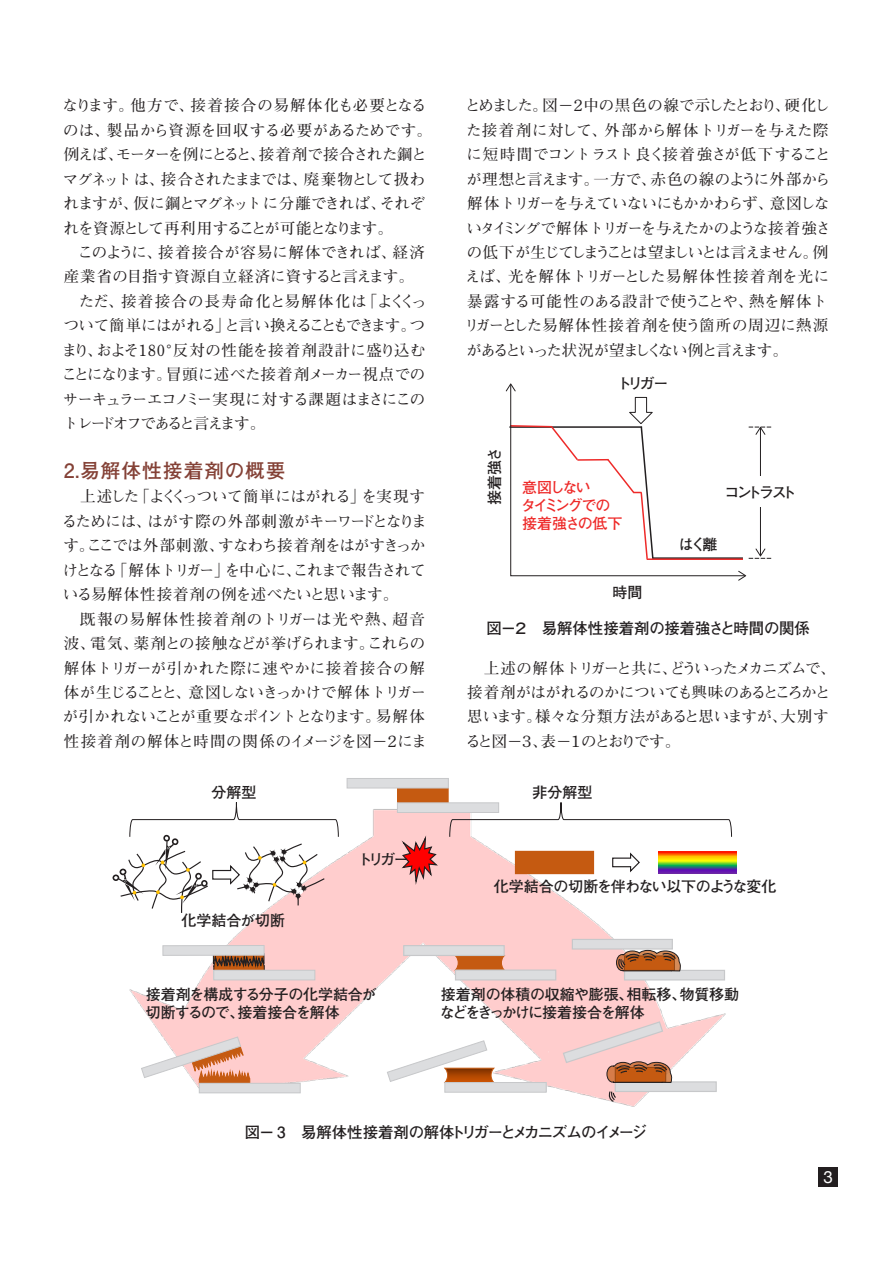
<style>
.page{position:relative;width:893px;height:1263px;background:#fff}
.page>*{position:absolute;margin:0;border:0;box-sizing:border-box;transform-origin:0 0}
.章-行中{font:700 19.65px "Futo Go B101 Pro";letter-spacing:.055em;color:#844136}
.t1{font:16.95px "Helvetica Neue";color:#fff}
.本文{font:700 15.45px/24.5px "Futo Min A101 Pro";letter-spacing:-.04em;color:#231f20}
.本文-2{font:700 15.45px/24.5px "Futo Min A101 Pro";letter-spacing:.01em;color:#231f20}
.本文-3{font:700 15.45px/24.5px "Futo Min A101 Pro";letter-spacing:-.07em;color:#231f20}
.本文-4{font:700 15.45px/24.5px "Futo Min A101 Pro";letter-spacing:.025em;color:#231f20}
.キャプション{font:700 15.45px "Futo Go B101 Pro";letter-spacing:-.09em;color:#231f20}
.キャプション-2{font:700 15.45px "Futo Go B101 Pro";color:#231f20}
.t2{font:700 15px/18px "Futo Go B101 Pr 6 N";letter-spacing:-.02em;color:#231f20}
.t3{font:700 15px/18px "Futo Go B101 Pr 6 N";letter-spacing:-.12em;color:#ee2a29}
.t4{font:700 15px "Futo Go B101 Pr 6 N";color:#231f20}
</style>
<div class="page">
<div style="left:818px;top:1167px;width:20px;height:19px;background:#231f20"></div>
<hr style="left:760px;top:428px;width:1px;height:127px;background:#231f20">
<svg style="left:749px;top:427px;width:23px;height:8px"></svg>
<svg style="left:749px;top:548px;width:23px;height:11px"></svg>
<div style="left:716px;top:477px;width:90px;height:30px;background:#fff"></div>
<svg style="left:510px;top:391px;width:233px;height:186px"></svg>
<svg style="left:506px;top:383px;width:10px;height:8px"></svg>
<svg style="left:738px;top:571px;width:8px;height:10px"></svg>
<img style="left:112px;top:781px;width:625px;height:326px">
<div style="left:398px;top:788px;width:50px;height:14px;background:#c55a11"></div>
<div style="left:397px;top:788px;width:51px;height:15px;border:1px solid #c55a11"></div>
<div style="left:347px;top:778px;width:101px;height:10px;background:#dcdddf"></div>
<div style="left:347px;top:778px;width:101px;height:10px;border:1px solid #c7c8ca"></div>
<div style="left:397px;top:803px;width:102px;height:9px;background:#dcdddf"></div>
<div style="left:397px;top:803px;width:102px;height:10px;border:1px solid #c7c8ca"></div>
<div style="left:163px;top:945px;width:101px;height:10px;background:#dcdddf"></div>
<div style="left:163px;top:945px;width:101px;height:10px;border:1px solid #c7c8ca"></div>
<svg style="left:213px;top:953px;width:52px;height:18px"></svg>
<div style="left:214px;top:970px;width:101px;height:10px;background:#dcdddf"></div>
<div style="left:214px;top:970px;width:101px;height:10px;border:1px solid #c7c8ca"></div>
<svg style="left:399px;top:833px;width:41px;height:55px;background:#e58d8d"></svg>
<svg style="left:453px;top:954px;width:54px;height:17px"></svg>
<div style="left:455px;top:970px;width:101px;height:10px;background:#dcdddf"></div>
<div style="left:455px;top:969px;width:101px;height:11px;border:1px solid #c7c8ca"></div>
<div style="left:404px;top:946px;width:100px;height:9px;background:#dcdddf"></div>
<div style="left:403px;top:945px;width:102px;height:11px;border:1px solid #c7c8ca"></div>
<div style="left:572px;top:939px;width:100px;height:10px;background:#dcdddf"></div>
<div style="left:572px;top:939px;width:101px;height:10px;border:1px solid #c7c8ca"></div>
<div style="left:624px;top:970px;width:100px;height:10px;background:#dcdddf"></div>
<div style="left:624px;top:970px;width:101px;height:10px;border:1px solid #c7c8ca"></div>
<svg style="left:616px;top:950px;width:64px;height:21px"></svg>
<svg style="left:141px;top:1037px;width:109px;height:61px"></svg>
<div style="left:199px;top:1083px;width:101px;height:10px;background:#dcdddf"></div>
<div style="left:199px;top:1083px;width:101px;height:10px;border:1px solid #c7c8ca"></div>
<div style="left:615px;top:1082px;width:101px;height:9px;background:#dcdddf"></div>
<div style="left:615px;top:1081px;width:102px;height:11px;border:1px solid #c7c8ca"></div>
<svg style="left:562px;top:1020px;width:110px;height:63px;background:#e7b9b0"></svg>
<svg style="left:608px;top:1090px;width:9px;height:13px"></svg>
<svg style="left:387px;top:1040px;width:107px;height:43px"></svg>
<div style="left:445px;top:1082px;width:101px;height:10px;background:#dcdddf"></div>
<div style="left:445px;top:1082px;width:101px;height:10px;border:1px solid #c7c8ca"></div>
<div style="left:515px;top:851px;width:79px;height:23px;background:#c55a11"></div>
<svg style="left:658px;top:851px;width:78px;height:23px;background:#a28040"></svg>
<svg style="left:611px;top:851px;width:30px;height:23px"></svg>
<svg style="left:113px;top:802px;width:226px;height:112px"></svg>
<svg style="left:449px;top:802px;width:283px;height:35px"></svg>
<p class="本文" style="left:63px;top:91px;width:371px">なります。他方で、接着接合の易解体化も必要となるのは、製品から資源を回収する必要があるためです。例えば、モーターを例にとると、接着剤で接合された鋼とマグネットは、接合されたままでは、廃棄物として扱われますが、仮に鋼とマグネットに分離できれば、それぞれを資源として再利用することが可能となります。</p>
<p class="本文-4" style="left:64px;top:238px;width:362px;text-indent:14px">このように、接着接合が容易に解体できれば、経済産業省の目指す資源自立経済に資すると言えます。</p>
<p class="本文" style="left:62px;top:287px;width:366px;text-align:justify;text-indent:17px">ただ、接着接合の長寿命化と易解体化は「よくくっついて簡単にはがれる」と言い換えることもできます。つまり、およそ180°反対の性能を接着剤設計に盛り込むことになります。冒頭に述べた接着剤メーカー視点でのサーキュラーエコノミー実現に対する課題はまさにこのトレードオフであると言えます。</p>
<p class="章-行中" style="left:64px;top:455px;width:223px">2.易解体性接着剤の概要</p>
<p class="本文" style="left:62px;top:482px;width:366px;text-align:justify;text-indent:18px">上述した「よくくっついて簡単にはがれる」を実現するためには、はがす際の外部刺激がキーワードとなります。ここでは外部刺激、すなわち接着剤をはがすきっかけとなる「解体トリガー」を中心に、これまで報告されている易解体性接着剤の例を述べたいと思います。</p>
<p class="本文-2" style="left:63px;top:605px;width:365px;text-indent:17px">既報の易解体性接着剤のトリガーは光や熱、超音波、電気、薬剤との接触などが挙げられます。これらの解体トリガーが引かれた際に速やかに接着接合の解体が生じることと、意図しないきっかけで解体トリガーが引かれないことが重要なポイントとなります。易解体性接着剤の解体と時間の関係のイメージを図－２にま</p>
<p class="本文" style="left:464px;top:91px;width:368px">とめました。図－２中の黒色の線で示したとおり、硬化した接着剤に対して、外部から解体トリガーを与えた際に短時間でコントラスト良く接着強さが低下することが理想と言えます。一方で、赤色の線のように外部から解体トリガーを与えていないにもかかわらず、意図しないタイミングで解体トリガーを与えたかのような接着強さの低下が生じてしまうことは望ましいとは言えません。例えば、光を解体トリガーとした易解体性接着剤を光に暴露する可能性のある設計で使うことや、熱を解体トリガーとした易解体性接着剤を使う箇所の周辺に熱源があるといった状況が望ましくない例と言えます。</p>
<p class="t2" style="left:617px;top:374px;width:53px">トリガー</p>
<p class="t2" style="left:485px;top:505px;width:59px;rotate:-90deg">接着強さ</p>
<p class="t3" style="left:521px;top:477px;width:103px">意図しない<br>タイミングでの接着強さの低下</p>
<p class="t2" style="left:725px;top:483px;width:74px">コントラスト</p>
<p class="t2" style="left:613px;top:583px;width:31px">時間</p>
<p class="t2" style="left:679px;top:534px;width:40px">はく離</p>
<p class="キャプション-2" style="left:486px;top:615px;width:325px">図－２　易解体性接着剤の接着強さと時間の関係</p>
<p class="本文-3" style="left:465px;top:654px;width:372px;text-indent:18px">上述の解体トリガーと共に、どういったメカニズムで、接着剤がはがれるのかについても興味のあるところかと思います。様々な分類方法があると思いますが、大別すると図－３、表－１のとおりです。</p>
<p class="t2" style="left:212px;top:783px;width:46px">分解型</p>
<p class="t2" style="left:533px;top:783px;width:61px">非分解型</p>
<p class="t4" style="left:181px;top:908px;width:105px">化学結合が切断</p>
<p class="t2" style="left:358px;top:849px;width:53px">トリガー</p>
<p class="t2" style="left:494px;top:876px;width:284px">化学結合の切断を伴わない以下のような変化</p>
<p class="t2" style="left:146px;top:985px;width:233px">接着剤を構成する分子の化学結合が切断するので、接着接合を解体</p>
<p class="t2" style="left:440px;top:985px;width:301px">接着剤の体積の収縮や膨張、相転移、物質移動などをきっかけに接着接合を解体</p>
<p class="キャプション" style="left:245px;top:1120px;width:405px">図－ 3　易解体性接着剤の解体トリガーとメカニズムのイメージ</p>
<p class="t1" style="left:823px;top:1164px;width:11px">3</p>
</div>
